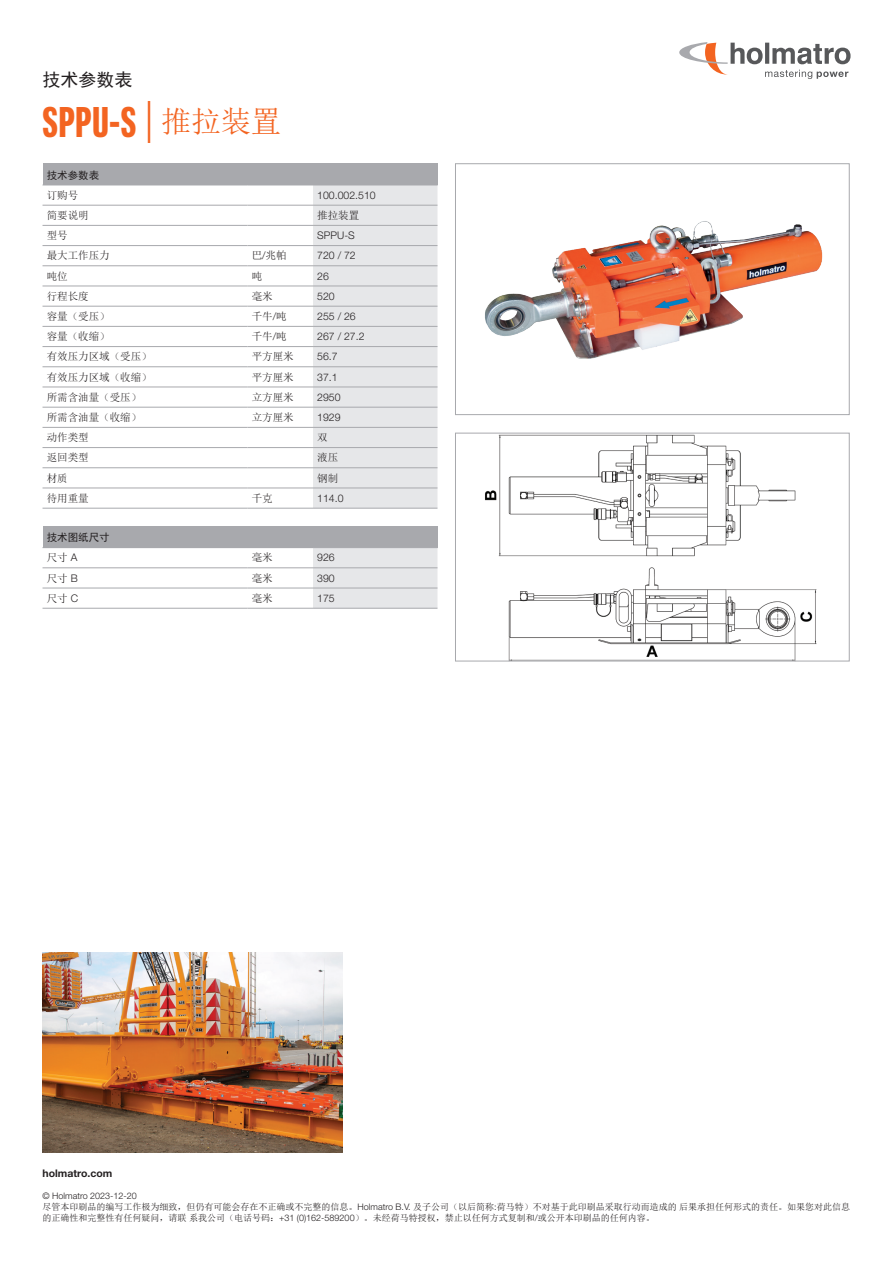
<style>
.page{position:relative;width:893px;height:1263px;background:#fff}
.page>*{position:absolute;margin:0;border:0;box-sizing:border-box;transform-origin:0 0}
.t1{font:700 42px "Neue Helvetica Pro 79 Cm";color:#f36421}
.t2{font:18px "Sim Hei";color:#231f20}
.t3{font:10.5px "Sim Sun";color:#231f20}
.t4{font:300 10.5px "Helvetica Neue LT Std";color:#231f20}
.t5{font:700 10.5px "Helvetica Neue LT Std";color:#231f20}
.t6{font:10.5px "Sim Hei";color:#231f20}
.t7{font:9px/10.8px "Sim Sun";color:#231f20}
.t8{font:300 9px "Helvetica Neue LT Std";color:#231f20}
.s1{font-family:"Helvetica Neue LT Std";font-weight:300}
.s2{font-family:"Sim Sun";font-weight:400;font-size:30px}
</style>
<div class="page">
<svg style="left:679px;top:42px;width:171px;height:37px"></svg>
<div style="left:43px;top:164px;width:394px;height:21px;background:#a8a9ad"></div>
<svg style="left:313px;top:164px;width:125px;height:344px;background:#e1e2e4"></svg>
<hr style="left:43px;top:185px;width:204px;height:1px;background:#a8a9ad">
<hr style="left:247px;top:185px;width:66px;height:1px;background:#a8a9ad">
<hr style="left:313px;top:185px;width:125px;height:1px;background:#a8a9ad">
<hr style="left:43px;top:205px;width:204px;height:1px;background:#a8a9ad">
<hr style="left:247px;top:205px;width:66px;height:1px;background:#a8a9ad">
<hr style="left:313px;top:205px;width:124px;height:1px;background:#a8a9ad">
<hr style="left:43px;top:225px;width:204px;height:1px;background:#a8a9ad">
<hr style="left:247px;top:225px;width:66px;height:1px;background:#a8a9ad">
<hr style="left:313px;top:225px;width:124px;height:1px;background:#a8a9ad">
<hr style="left:43px;top:245px;width:204px;height:1px;background:#a8a9ad">
<hr style="left:247px;top:245px;width:66px;height:1px;background:#a8a9ad">
<hr style="left:313px;top:245px;width:124px;height:1px;background:#a8a9ad">
<hr style="left:43px;top:265px;width:204px;height:1px;background:#a8a9ad">
<hr style="left:247px;top:265px;width:66px;height:1px;background:#a8a9ad">
<hr style="left:313px;top:265px;width:124px;height:1px;background:#a8a9ad">
<hr style="left:43px;top:286px;width:204px;height:1px;background:#a8a9ad">
<hr style="left:247px;top:286px;width:66px;height:1px;background:#a8a9ad">
<hr style="left:313px;top:286px;width:124px;height:1px;background:#a8a9ad">
<hr style="left:43px;top:306px;width:204px;height:1px;background:#a8a9ad">
<hr style="left:247px;top:306px;width:66px;height:1px;background:#a8a9ad">
<hr style="left:313px;top:306px;width:124px;height:1px;background:#a8a9ad">
<hr style="left:43px;top:326px;width:204px;height:1px;background:#a8a9ad">
<hr style="left:247px;top:326px;width:66px;height:1px;background:#a8a9ad">
<hr style="left:313px;top:326px;width:124px;height:1px;background:#a8a9ad">
<hr style="left:43px;top:346px;width:204px;height:1px;background:#a8a9ad">
<hr style="left:247px;top:346px;width:66px;height:1px;background:#a8a9ad">
<hr style="left:313px;top:346px;width:124px;height:1px;background:#a8a9ad">
<hr style="left:43px;top:366px;width:204px;height:1px;background:#a8a9ad">
<hr style="left:247px;top:366px;width:66px;height:1px;background:#a8a9ad">
<hr style="left:313px;top:366px;width:124px;height:1px;background:#a8a9ad">
<hr style="left:43px;top:387px;width:204px;height:1px;background:#a8a9ad">
<hr style="left:247px;top:387px;width:66px;height:1px;background:#a8a9ad">
<hr style="left:313px;top:387px;width:124px;height:1px;background:#a8a9ad">
<hr style="left:43px;top:407px;width:204px;height:1px;background:#a8a9ad">
<hr style="left:247px;top:407px;width:66px;height:1px;background:#a8a9ad">
<hr style="left:313px;top:407px;width:124px;height:1px;background:#a8a9ad">
<hr style="left:43px;top:427px;width:204px;height:1px;background:#a8a9ad">
<hr style="left:247px;top:427px;width:66px;height:1px;background:#a8a9ad">
<hr style="left:313px;top:427px;width:124px;height:1px;background:#a8a9ad">
<hr style="left:43px;top:447px;width:204px;height:1px;background:#a8a9ad">
<hr style="left:247px;top:447px;width:66px;height:1px;background:#a8a9ad">
<hr style="left:313px;top:447px;width:124px;height:1px;background:#a8a9ad">
<hr style="left:43px;top:467px;width:204px;height:1px;background:#a8a9ad">
<hr style="left:247px;top:467px;width:66px;height:1px;background:#a8a9ad">
<hr style="left:313px;top:467px;width:124px;height:1px;background:#a8a9ad">
<hr style="left:43px;top:508px;width:204px;height:1px;background:#a8a9ad">
<hr style="left:43px;top:488px;width:204px;height:1px;background:#a8a9ad">
<hr style="left:247px;top:508px;width:66px;height:1px;background:#a8a9ad">
<hr style="left:247px;top:488px;width:66px;height:1px;background:#a8a9ad">
<hr style="left:313px;top:508px;width:124px;height:1px;background:#a8a9ad">
<hr style="left:313px;top:488px;width:124px;height:1px;background:#a8a9ad">
<div style="left:43px;top:526px;width:394px;height:22px;background:#a8a9ad"></div>
<svg style="left:313px;top:526px;width:125px;height:82px"></svg>
<hr style="left:313px;top:547px;width:125px;height:1px;background:#a8a9ad">
<hr style="left:43px;top:567px;width:204px;height:1px;background:#a8a9ad">
<hr style="left:247px;top:567px;width:66px;height:1px;background:#a8a9ad">
<hr style="left:313px;top:567px;width:124px;height:1px;background:#a8a9ad">
<hr style="left:43px;top:608px;width:204px;height:1px;background:#a8a9ad">
<hr style="left:43px;top:588px;width:204px;height:1px;background:#a8a9ad">
<hr style="left:247px;top:608px;width:66px;height:1px;background:#a8a9ad">
<hr style="left:247px;top:588px;width:66px;height:1px;background:#a8a9ad">
<hr style="left:313px;top:608px;width:124px;height:1px;background:#a8a9ad">
<hr style="left:313px;top:588px;width:124px;height:1px;background:#a8a9ad">
<img style="left:43px;top:952px;width:299px;height:200px">
<img style="left:485px;top:435px;width:332px;height:224px">
<div style="left:455px;top:433px;width:394px;height:228px;border:1px solid #a8a9ad"></div>
<img style="left:485px;top:221px;width:338px;height:138px">
<div style="left:455px;top:164px;width:394px;height:251px;border:1px solid #a8a9ad"></div>
<h2 class="t2" style="left:43px;top:70px;width:91px">技术参数表</h2>
<h1 class="t1" style="left:43px;top:97px;width:240px">SPPU-S <span class="s1">|</span> <span class="s2">推拉装置</span></h1>
<p class="t6" style="left:47px;top:170px;width:54px">技术参数表</p>
<p class="t3" style="left:47px;top:190px;width:33px">订购号</p>
<p class="t4" style="left:317px;top:189px;width:60px">100.002.510</p>
<p class="t3" style="left:47px;top:210px;width:43px">简要说明</p>
<p class="t3" style="left:317px;top:210px;width:43px">推拉装置</p>
<p class="t3" style="left:47px;top:230px;width:22px">型号</p>
<p class="t4" style="left:317px;top:229px;width:39px">SPPU-S</p>
<p class="t3" style="left:47px;top:250px;width:64px">最大工作压力</p>
<p class="t3" style="left:252px;top:250px;width:36px">巴<span class="s1">/</span>兆帕</p>
<p class="t4" style="left:317px;top:249px;width:40px">720 / 72</p>
<p class="t3" style="left:47px;top:271px;width:22px">吨位</p>
<p class="t3" style="left:252px;top:271px;width:12px">吨</p>
<p class="t4" style="left:317px;top:269px;width:13px">26</p>
<p class="t3" style="left:47px;top:291px;width:43px">行程长度</p>
<p class="t3" style="left:252px;top:291px;width:22px">毫米</p>
<p class="t4" style="left:317px;top:290px;width:19px">520</p>
<p class="t3" style="left:47px;top:311px;width:64px">容量（受压）</p>
<p class="t3" style="left:252px;top:311px;width:36px">千牛<span class="s1">/</span>吨</p>
<p class="t4" style="left:317px;top:310px;width:40px">255 / 26</p>
<p class="t3" style="left:47px;top:331px;width:64px">容量（收缩）</p>
<p class="t3" style="left:252px;top:331px;width:36px">千牛<span class="s1">/</span>吨</p>
<p class="t4" style="left:317px;top:330px;width:49px">267 / 27.2</p>
<p class="t3" style="left:47px;top:351px;width:106px">有效压力区域（受压）</p>
<p class="t3" style="left:252px;top:351px;width:43px">平方厘米</p>
<p class="t4" style="left:317px;top:350px;width:22px">56.7</p>
<p class="t3" style="left:47px;top:372px;width:106px">有效压力区域（收缩）</p>
<p class="t3" style="left:252px;top:372px;width:43px">平方厘米</p>
<p class="t4" style="left:317px;top:370px;width:22px">37.1</p>
<p class="t3" style="left:47px;top:392px;width:96px">所需含油量（受压）</p>
<p class="t3" style="left:252px;top:392px;width:43px">立方厘米</p>
<p class="t4" style="left:317px;top:391px;width:25px">2950</p>
<p class="t3" style="left:47px;top:412px;width:96px">所需含油量（收缩）</p>
<p class="t3" style="left:252px;top:412px;width:43px">立方厘米</p>
<p class="t4" style="left:317px;top:411px;width:25px">1929</p>
<p class="t3" style="left:47px;top:432px;width:43px">动作类型</p>
<p class="t3" style="left:317px;top:432px;width:12px">双</p>
<p class="t3" style="left:47px;top:452px;width:43px">返回类型</p>
<p class="t3" style="left:317px;top:452px;width:22px">液压</p>
<p class="t3" style="left:47px;top:473px;width:22px">材质</p>
<p class="t3" style="left:317px;top:473px;width:22px">钢制</p>
<p class="t3" style="left:47px;top:493px;width:43px">待用重量</p>
<p class="t3" style="left:252px;top:493px;width:22px">千克</p>
<p class="t4" style="left:317px;top:492px;width:28px">114.0</p>
<p class="t6" style="left:47px;top:532px;width:64px">技术图纸尺寸</p>
<p class="t3" style="left:47px;top:552px;width:32px">尺寸 <span class="s1">A</span></p>
<p class="t3" style="left:252px;top:552px;width:22px">毫米</p>
<p class="t4" style="left:317px;top:551px;width:19px">926</p>
<p class="t3" style="left:47px;top:573px;width:32px">尺寸 <span class="s1">B</span></p>
<p class="t3" style="left:252px;top:573px;width:22px">毫米</p>
<p class="t4" style="left:317px;top:571px;width:19px">390</p>
<p class="t3" style="left:47px;top:593px;width:33px">尺寸 <span class="s1">C</span></p>
<p class="t3" style="left:252px;top:593px;width:22px">毫米</p>
<p class="t4" style="left:317px;top:592px;width:19px">175</p>
<p class="t5" style="left:43px;top:1167px;width:71px">holmatro.com</p>
<p class="t8" style="left:43px;top:1190px;width:96px">© Holmatro 2023-12-20</p>
<p class="t7" style="left:43px;top:1201px;width:809px">尽管本印刷品的编写工作极为细致，但仍有可能会存在不正确或不完整的信息。<span class="s1">Holmatro B.V.</span> 及子公司（以后简称<span class="s1">:</span>荷马特）不对基于此印刷品采取行动而造成的后果承担任何形式的责任。如果您对此信息的正确性和完整性有任何疑问，请联系我公司（电话号码：<span class="s1">+31 (0)162-589200</span>）。未经荷马特授权，禁止以任何方式复制和<span class="s1">/</span>或公开本印刷品的任何内容。</p>
</div>
